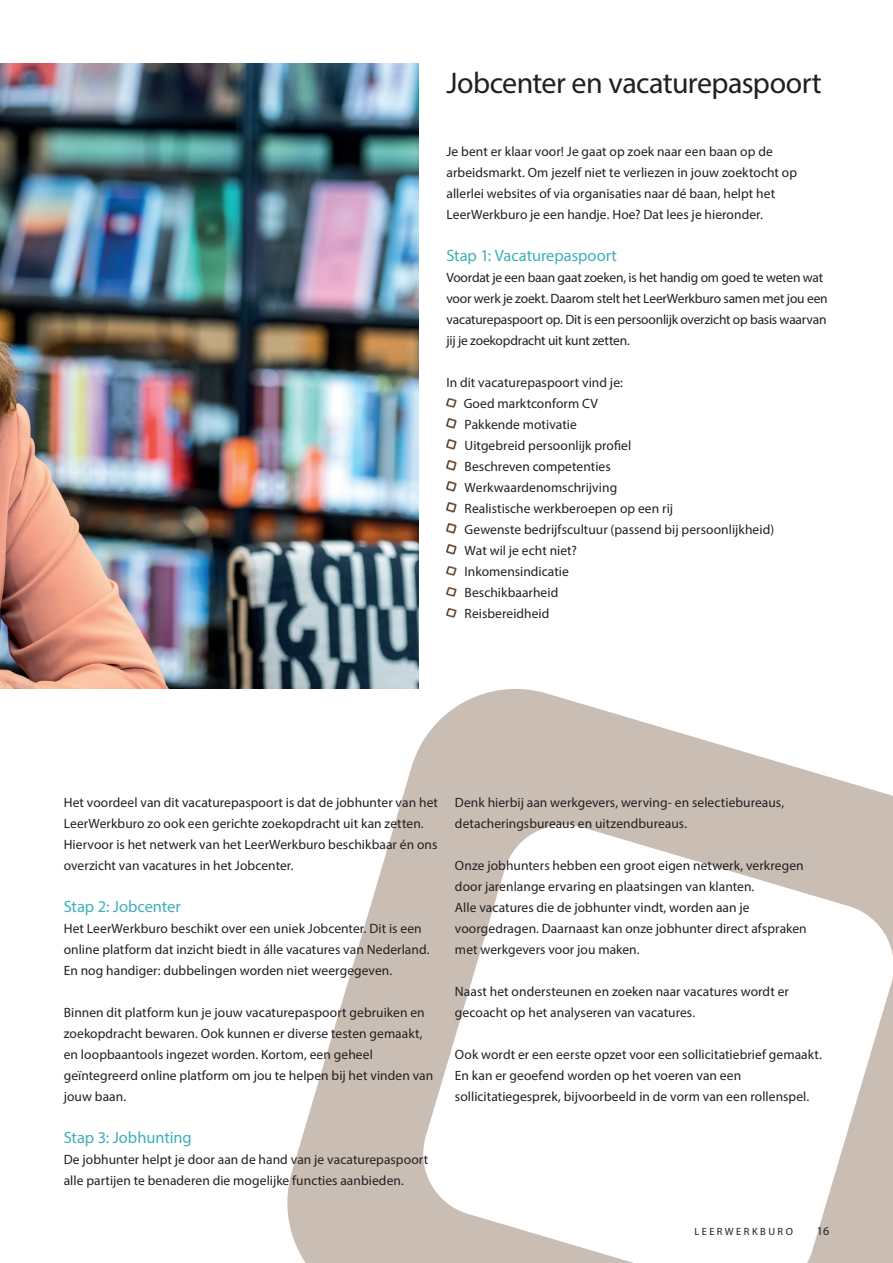
<style>
.page{position:relative;width:893px;height:1263px;background:#fff}
.page>*{position:absolute;margin:0;border:0;box-sizing:border-box;transform-origin:0 0}
.t1{font:30px "Myriad Pro";letter-spacing:-.02em;color:#231f20}
.t2{font:16.5px "Myriad Pro";letter-spacing:-.005em;color:#3fb0b7}
.t3{font:13.5px/21px "Myriad Pro";letter-spacing:.005em;color:#231f20}
.t4{font:13.5px/21px "Myriad Pro";letter-spacing:-.015em;color:#231f20}
.t5{font:12px "Myriad Pro";color:#231f20}
.t6{font:10.5px "Myriad Pro";letter-spacing:.23em;color:#231f20}
</style>
<div class="page">
<img style="left:0;top:64px;width:419px;height:625px">
<svg style="left:286px;top:684px;width:607px;height:579px"></svg>
<svg style="left:446px;top:419px;width:10px;height:10px"></svg>
<svg style="left:446px;top:440px;width:10px;height:10px"></svg>
<svg style="left:446px;top:461px;width:10px;height:10px"></svg>
<svg style="left:446px;top:482px;width:10px;height:10px"></svg>
<svg style="left:446px;top:503px;width:10px;height:10px"></svg>
<svg style="left:446px;top:524px;width:10px;height:10px"></svg>
<svg style="left:446px;top:545px;width:10px;height:10px"></svg>
<svg style="left:446px;top:566px;width:10px;height:10px"></svg>
<svg style="left:446px;top:587px;width:10px;height:10px"></svg>
<svg style="left:446px;top:608px;width:10px;height:10px"></svg>
<svg style="left:446px;top:398px;width:10px;height:10px"></svg>
<h1 class="t1" style="left:446px;top:64px;width:377px">Jobcenter en vacaturepaspoort</h1>
<p class="t3" style="left:446px;top:140px;width:352px">Je bent er klaar voor! Je gaat op zoek naar een baan op de arbeidsmarkt. Om jezelf niet te verliezen in jouw zoektocht op allerlei websites of via organisaties naar dé baan, helpt het LeerWerkburo je een handje. Hoe? Dat lees je hieronder.</p>
<p class="t2" style="left:446px;top:245px;width:172px">Stap 1: Vacaturepaspoort</p>
<p class="t4" style="left:446px;top:266px;width:383px">Voordat je een baan gaat zoeken, is het handig om goed te weten wat voor werk je zoekt. Daarom stelt het LeerWerkburo samen met jou een vacaturepaspoort op. Dit is een persoonlijk overzicht op basis waarvan jij je zoekopdracht uit kunt zetten.</p>
<p class="t3" style="left:464px;top:371px;width:312px;text-indent:-17px">In dit vacaturepaspoort vind je:<br>Goed marktconform CV<br>Pakkende motivatie<br>Uitgebreid persoonlijk profiel<br>Beschreven competenties<br>Werkwaardenomschrijving<br>Realistische werkberoepen op een rij<br>Gewenste bedrijfscultuur (passend bij persoonlijkheid)<br>Wat wil je echt niet?<br>Inkomensindicatie<br>Beschikbaarheid<br>Reisbereidheid</p>
<p class="t3" style="left:64px;top:791px;width:376px">Het voordeel van dit vacaturepaspoort is dat de jobhunter van het LeerWerkburo zo ook een gerichte zoekopdracht uit kan zetten.<br>Hiervoor is het netwerk van het LeerWerkburo beschikbaar én ons overzicht van vacatures in het Jobcenter.</p>
<p class="t2" style="left:64px;top:896px;width:119px">Stap 2: Jobcenter</p>
<p class="t3" style="left:64px;top:917px;width:367px">Het LeerWerkburo beschikt over een uniek Jobcenter. Dit is een online platform dat inzicht biedt in álle vacatures van Nederland.<br>En nog handiger: dubbelingen worden niet weergegeven.</p>
<p class="t3" style="left:64px;top:1001px;width:371px">Binnen dit platform kun je jouw vacaturepaspoort gebruiken en zoekopdracht bewaren. Ook kunnen er diverse testen gemaakt, en loopbaantools ingezet worden. Kortom, een geheel geïntegreerd online platform om jou te helpen bij het vinden van jouw baan.</p>
<p class="t2" style="left:64px;top:1127px;width:129px">Stap 3: Jobhunting</p>
<p class="t3" style="left:64px;top:1148px;width:366px">De jobhunter helpt je door aan de hand van je vacaturepaspoort alle partijen te benaderen die mogelijke functies aanbieden.</p>
<p class="t3" style="left:455px;top:791px;width:331px">Denk hierbij aan werkgevers, werving- en selectiebureaus, detacheringsbureaus en uitzendbureaus.</p>
<p class="t3" style="left:455px;top:854px;width:353px">Onze jobhunters hebben een groot eigen netwerk, verkregen door jarenlange ervaring en plaatsingen van klanten.<br>Alle vacatures die de jobhunter vindt, worden aan je voorgedragen. Daarnaast kan onze jobhunter direct afspraken met werkgevers voor jou maken.</p>
<p class="t3" style="left:455px;top:980px;width:335px">Naast het ondersteunen en zoeken naar vacatures wordt er gecoacht op het analyseren van vacatures.</p>
<p class="t3" style="left:455px;top:1043px;width:368px">Ook wordt er een eerste opzet voor een sollicitatiebrief gemaakt.<br>En kan er geoefend worden op het voeren van een sollicitatiegesprek, bijvoorbeeld in de vorm van een rollenspel.</p>
<p class="t6" style="left:694px;top:1225px;width:100px">LEERWERKBURO</p>
<p class="t5" style="left:817px;top:1224px;width:14px">16</p>
</div>
